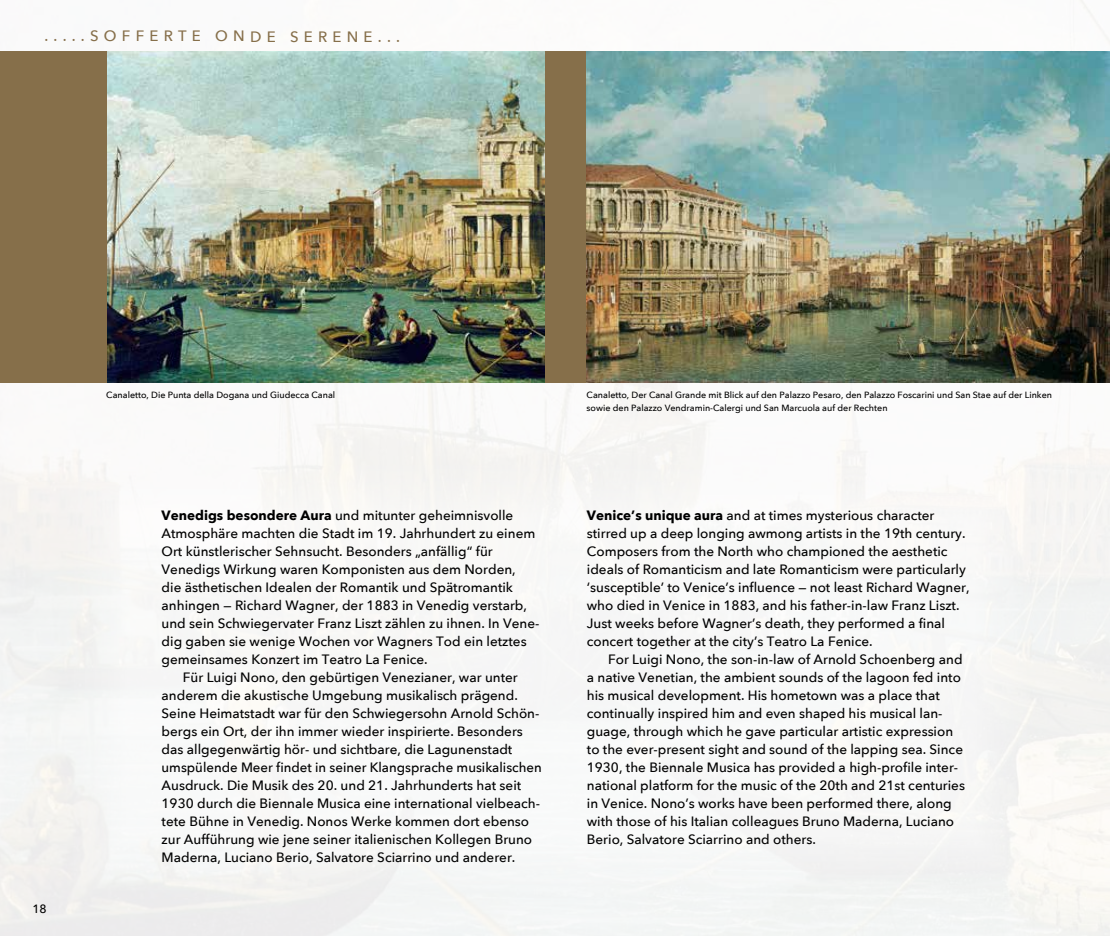
<style>
.page{position:relative;width:1110px;height:936px;background:#fff}
.page>*{position:absolute;margin:0;border:0;box-sizing:border-box;transform-origin:0 0}
.t1{font:500 15px "Avenir Next";letter-spacing:.35em;color:#866f4a}
.t2{font:500 13.5px/18px "Avenir Next";color:#000}
.t3{font:500 12px "Avenir Next";color:#000}
.t4{font:500 9px/12.8px "Avenir Next";color:#000}
.s1{font-weight:700}
</style>
<div class="page">
<div style="left:44px;top:435px;width:1013px;height:484px;background:#f7f8f6"></div>
<div style="left:0;top:51px;width:1110px;height:332px;background:#866f4a"></div>
<img style="left:107px;top:51px;width:437px;height:332px">
<img style="left:587px;top:51px;width:523px;height:332px">
<p class="t1" style="left:44px;top:23px;width:357px">.....SOFFERTE ONDE SERENE...</p>
<p class="t3" style="left:32px;top:898px;width:16px">18</p>
<p class="t4" style="left:106px;top:388px;width:230px">Canaletto, Die Punta della Dogana und Giudecca Canal</p>
<p class="t2" style="left:162px;top:505px;width:353px"><span class="s1">Venedigs besondere Aura</span> und mitunter geheimnisvolle</p>
<p class="t2" style="left:162px;top:523px;width:375px">Atmosphäre machten die Stadt im 19. Jahrhundert zu einem</p>
<p class="t2" style="left:162px;top:541px;width:333px">Ort künstlerischer Sehnsucht. Besonders „anfällig“ für</p>
<p class="t2" style="left:162px;top:559px;width:356px">Venedigs Wirkung waren Komponisten aus dem Norden,</p>
<p class="t2" style="left:162px;top:577px;width:353px">die ästhetischen Idealen der Romantik und Spätromantik</p>
<p class="t2" style="left:162px;top:595px;width:367px">anhingen — Richard Wagner, der 1883 in Venedig verstarb,</p>
<p class="t2" style="left:162px;top:613px;width:379px">und sein Schwiegervater Franz Liszt zählen zu ihnen. In Vene-</p>
<p class="t2" style="left:162px;top:631px;width:366px">dig gaben sie wenige Wochen vor Wagners Tod ein letztes</p>
<p class="t2" style="left:162px;top:649px;width:268px">gemeinsames Konzert im Teatro La Fenice.</p>
<p class="t2" style="left:183px;top:667px;width:336px">Für Luigi Nono, den gebürtigen Venezianer, war unter</p>
<p class="t2" style="left:162px;top:685px;width:358px">anderem die akustische Umgebung musikalisch prägend.</p>
<p class="t2" style="left:162px;top:703px;width:379px">Seine Heimatstadt war für den Schwiegersohn Arnold Schön-</p>
<p class="t2" style="left:162px;top:721px;width:363px">bergs ein Ort, der ihn immer wieder inspirierte. Besonders</p>
<p class="t2" style="left:162px;top:739px;width:352px">das allgegenwärtig hör- und sichtbare, die Lagunenstadt</p>
<p class="t2" style="left:162px;top:757px;width:382px">umspülende Meer findet in seiner Klangsprache musikalischen</p>
<p class="t2" style="left:162px;top:775px;width:361px">Ausdruck. Die Musik des 20. und 21. Jahrhunderts hat seit</p>
<p class="t2" style="left:162px;top:793px;width:380px">1930 durch die Biennale Musica eine international vielbeach-</p>
<p class="t2" style="left:162px;top:811px;width:369px">tete Bühne in Venedig. Nonos Werke kommen dort ebenso</p>
<p class="t2" style="left:162px;top:829px;width:372px">zur Aufführung wie jene seiner italienischen Kollegen Bruno</p>
<p class="t2" style="left:162px;top:847px;width:355px">Maderna, Luciano Berio, Salvatore Sciarrino und anderer.</p>
<p class="t4" style="left:587px;top:388px;width:467px">Canaletto, Der Canal Grande mit Blick auf den Palazzo Pesaro, den Palazzo Foscarini und San Stae auf der Linken sowie den Palazzo Vendramin-Calergi und San Marcuola auf der Rechten</p>
<p class="t2" style="left:587px;top:505px;width:384px"><span class="s1">Venice’s unique aura</span> and at times mysterious character stirred up a deep longing awmong artists in the 19th century.<br>Composers from the North who championed the aesthetic ideals of Romanticism and late Romanticism were particularly ‘susceptible’ to Venice’s influence — not least Richard Wagner, who died in Venice in 1883, and his father-in-law Franz Liszt.<br>Just weeks before Wagner’s death, they performed a final concert together at the city’s Teatro La Fenice.</p>
<p class="t2" style="left:587px;top:649px;width:380px;text-indent:21px">For Luigi Nono, the son-in-law of Arnold Schoenberg and a native Venetian, the ambient sounds of the lagoon fed into his musical development. His hometown was a place that continually inspired him and even shaped his musical lan&shy;guage, through which he gave particular artistic expression to the ever-present sight and sound of the lapping sea. Since 1930, the Biennale Musica has provided a high-profile inter&shy;national platform for the music of the 20th and 21st centuries in Venice. Nono’s works have been performed there, along with those of his Italian colleagues Bruno Maderna, Luciano Berio, Salvatore Sciarrino and others.</p>
</div>
